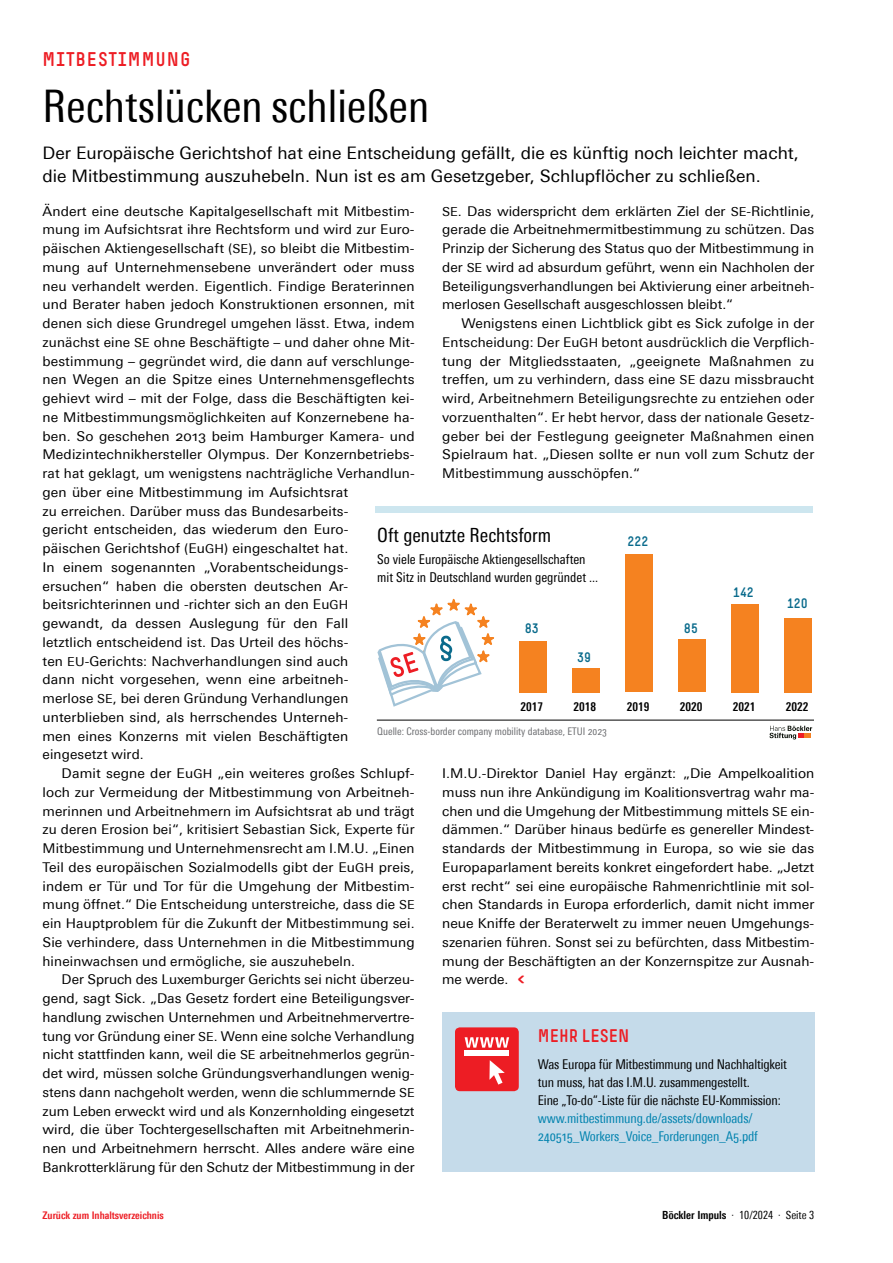
<style>
.page{position:relative;width:893px;height:1263px;background:#fff}
.page>*{position:absolute;margin:0;border:0;box-sizing:border-box;transform-origin:0 0}
.t1{font:condensed 45px "Univers Next Pro";color:#000}
.t2{font:condensed 19.5px "Univers Next Pro";color:#000}
.t3{font:19.5px "Simple HBS";letter-spacing:.05em;color:#ed1d24}
.t4{font:18px "Simple HBS";color:#ed1d24}
.t5{font:17.25px/22.5px "Univers Next Pro";color:#000}
.t6{font:13.5px/18.8px "Univers Next Pro";letter-spacing:.01em;color:#000;text-align:justify}
.t7{font:condensed 13.5px/18px "Univers Next Pro";letter-spacing:-.01em;color:#000}
.t8{font:condensed 13.5px/18px "Univers Next Pro";letter-spacing:-.01em;color:#0082ae}
.t9{font:13.5px "Simple HBS";color:#0a6b8c}
.t10{font:700 condensed 12px "Univers Next Pro";color:#000}
.t11{font:condensed 11.25px "Univers Next Pro";color:#000}
.t12{font:condensed 10.5px "Univers Next Pro";color:#6d6e71}
.t13{font:700 condensed 10.5px "Univers Next Pro";color:#ed1d24}
.s1{font-size:12.45px}
.s2{font-family:"Simple HBS";font-size:18px;color:#ed1d24}
.s3{font-weight:700}
</style>
<div class="page">
<div style="left:442px;top:1012px;width:373px;height:160px;background:#c5dbea"></div>
<div style="left:455px;top:1027px;width:64px;height:64px;background:#ed1d24;border-radius:5px"></div>
<svg style="left:465px;top:1037px;width:44px;height:10px"></svg>
<div style="left:465px;top:1050px;width:44px;height:5px;background:#fff"></div>
<svg style="left:489px;top:1060px;width:16px;height:24px"></svg>
<div style="left:784px;top:618px;width:27px;height:74px;background:#f58220"></div>
<div style="left:731px;top:604px;width:27px;height:88px;background:#f58220"></div>
<div style="left:678px;top:639px;width:27px;height:53px;background:#f58220"></div>
<div style="left:625px;top:554px;width:28px;height:138px;background:#f58220"></div>
<div style="left:572px;top:668px;width:28px;height:24px;background:#f58220"></div>
<div style="left:519px;top:641px;width:28px;height:51px;background:#f58220"></div>
<svg style="left:377px;top:598px;width:118px;height:109px"></svg>
<div style="left:375px;top:506px;width:438px;height:6px;background:#cde6ef"></div>
<svg style="left:769px;top:726px;width:43px;height:13px"></svg>
<hr style="left:377px;top:720px;width:436px;height:1px;background:#000">
<h2 class="t3" style="left:43px;top:48px;width:149px">MITBESTIMMUNG</h2>
<h1 class="t1" style="left:43px;top:80px;width:388px">Rechtslücken schließen</h1>
<p class="t5" style="left:43px;top:142px;width:758px">Der Europäische Gerichtshof hat eine Entscheidung gefällt, die es künftig noch leichter macht, die Mitbestimmung auszuhebeln. Nun ist es am Gesetzgeber, Schlupflöcher zu schließen.</p>
<p class="t6" style="left:442px;top:201px;width:374px"><span class="s1">SE</span>. Das widerspricht dem erklärten Ziel der <span class="s1">SE</span>-Richtlinie, gerade die Arbeitnehmermitbestimmung zu schützen. Das Prinzip der Sicherung des Status quo der Mitbestimmung in der <span class="s1">SE</span> wird ad absurdum geführt, wenn ein Nachholen der Beteiligungsverhandlungen bei Aktivierung einer arbeitneh&shy;merlosen Gesellschaft ausgeschlossen bleibt.“</p>
<p class="t6" style="left:442px;top:314px;width:374px;text-indent:19px">Wenigstens einen Lichtblick gibt es Sick zufolge in der Entscheidung: Der Eu<span class="s1">GH</span> betont ausdrücklich die Verpflich&shy;tung der Mitgliedsstaaten, „geeignete Maßnahmen zu treffen, um zu verhindern, dass eine <span class="s1">SE</span> dazu missbraucht wird, Arbeitnehmern Beteiligungsrechte zu entziehen oder vorzuenthalten“. Er hebt hervor, dass der nationale Gesetz&shy;geber bei der Festlegung geeigneter Maßnahmen einen Spielraum hat. „Diesen sollte er nun voll zum Schutz der Mitbestimmung ausschöpfen.“</p>
<p class="t6" style="left:43px;top:201px;width:374px;text-align:left">Ändert eine deutsche Kapitalgesellschaft mit Mitbestim&shy;mung im Aufsichtsrat ihre Rechtsform und wird zur Euro&shy;päischen Aktiengesellschaft (<span class="s1">SE</span>), so bleibt die Mitbestim&shy;mung auf Unternehmensebene unverändert oder muss neu verhandelt werden. Eigentlich. Findige Beraterinnen und Berater haben jedoch Konstruktionen ersonnen, mit denen sich diese Grundregel umgehen lässt. Etwa, indem zunächst eine <span class="s1">SE</span> ohne Beschäftigte – und daher ohne Mit&shy;bestimmung – gegründet wird, die dann auf verschlunge&shy;nen Wegen an die Spitze eines Unternehmensgeflechts gehievt wird – mit der Folge, dass die Beschäftigten kei&shy;ne Mitbestimmungsmöglichkeiten auf Konzernebene ha&shy;ben. So geschehen 2013 beim Hamburger Kamera- und Medizintechnikhersteller Olympus. Der Konzernbetriebs&shy;rat hat geklagt, um wenigstens nachträgliche Verhandlun&shy;gen über eine Mitbestimmung im Aufsichtsrat<br>zu erreichen. Darüber muss das Bundesarbeits-<br>gericht entscheiden, das wiederum den Euro-<br>päischen Gerichtshof (Eu<span class="s1">GH</span>) eingeschaltet hat.<br>In einem sogenannten „Vorabentscheidungs&shy;ersuchen“ haben die obersten deutschen Ar&shy;beitsrichterinnen und -richter sich an den Eu<span class="s1">GH<br></span>gewandt, da dessen Auslegung für den Fall<br>letztlich entscheidend ist. Das Urteil des höchs-<br>ten <span class="s1">EU</span>-Gerichts: Nachverhandlungen sind auch<br>dann nicht vorgesehen, wenn eine arbeitneh-<br>merlose <span class="s1">SE</span>, bei deren Gründung Verhandlungen unterblieben sind, als herrschendes Unterneh-<br>men eines Konzerns mit vielen Beschäftigten eingesetzt wird.</p>
<p class="t6" style="left:43px;top:764px;width:374px;text-indent:19px">Damit segne der Eu<span class="s1">GH</span> „ein weiteres großes Schlupf&shy;loch zur Vermeidung der Mitbestimmung von Arbeitneh&shy;merinnen und Arbeitnehmern im Aufsichtsrat ab und trägt zu deren Erosion bei“, kritisiert Sebastian Sick, Experte für Mitbestimmung und Unternehmensrecht am I.M.U. „Einen Teil des europäischen Sozialmodells gibt der Eu<span class="s1">GH</span> preis, indem er Tür und Tor für die Umgehung der Mitbestim&shy;mung öffnet.“ Die Entscheidung unterstreiche, dass die <span class="s1">SE </span>ein Hauptproblem für die Zukunft der Mitbestimmung sei.<br>Sie verhindere, dass Unternehmen in die Mitbestimmung hineinwachsen und ermögliche, sie auszuhebeln.</p>
<p class="t6" style="left:43px;top:970px;width:374px;text-indent:19px">Der Spruch des Luxemburger Gerichts sei nicht überzeu&shy;gend, sagt Sick. „Das Gesetz fordert eine Beteiligungsver&shy;handlung zwischen Unternehmen und Arbeitnehmervertre&shy;tung vor Gründung einer <span class="s1">SE</span>. Wenn eine solche Verhandlung nicht stattfinden kann, weil die <span class="s1">SE</span> arbeitnehmerlos gegrün&shy;det wird, müssen solche Gründungsverhandlungen wenig&shy;stens dann nachgeholt werden, wenn die schlummernde <span class="s1">SE </span>zum Leben erweckt wird und als Konzernholding eingesetzt wird, die über Tochtergesellschaften mit Arbeitnehmerin&shy;nen und Arbeitnehmern herrscht. Alles andere wäre eine Bankrotterklärung für den Schutz der Mitbestimmung in der</p>
<h2 class="t2" style="left:377px;top:524px;width:176px">Oft genutzte Rechtsform</h2>
<p class="t7" style="left:377px;top:551px;width:223px">So viele Europäische Aktiengesellschaften mit Sitz in Deutschland wurden gegründet ...</p>
<p class="t9" style="left:628px;top:533px;width:22px">222</p>
<p class="t9" style="left:733px;top:585px;width:22px">142</p>
<p class="t9" style="left:787px;top:595px;width:22px">120</p>
<p class="t9" style="left:525px;top:620px;width:16px">83</p>
<p class="t9" style="left:684px;top:620px;width:15px">85</p>
<p class="t9" style="left:577px;top:650px;width:15px">39</p>
<p class="t10" style="left:521px;top:699px;width:24px">2017</p>
<p class="t10" style="left:574px;top:699px;width:24px">2018</p>
<p class="t10" style="left:627px;top:699px;width:24px">2019</p>
<p class="t10" style="left:680px;top:699px;width:24px">2020</p>
<p class="t10" style="left:733px;top:699px;width:24px">2021</p>
<p class="t10" style="left:786px;top:699px;width:24px">2022</p>
<p class="t12" style="left:377px;top:725px;width:231px">Quelle: Cross-border company mobility database, ETUI 2023</p>
<p class="t6" style="left:442px;top:764px;width:374px">I.M.U.-Direktor Daniel Hay ergänzt: „Die Ampelkoalition muss nun ihre Ankündigung im Koalitionsvertrag wahr ma&shy;chen und die Umgehung der Mitbestimmung mittels <span class="s1">SE</span> ein&shy;dämmen.“ Darüber hinaus bedürfe es genereller Mindest&shy;standards der Mitbestimmung in Europa, so wie sie das Europaparlament bereits konkret eingefordert habe. „Jetzt erst recht“ sei eine europäische Rahmenrichtlinie mit sol&shy;chen Standards in Europa erforderlich, damit nicht immer neue Kniffe der Beraterwelt zu immer neuen Umgehungs&shy;szenarien führen. Sonst sei zu befürchten, dass Mitbestim&shy;mung der Beschäftigten an der Konzernspitze zur Ausnah&shy;me werde. <span class="s2">&lt;</span></p>
<h3 class="t4" style="left:538px;top:1025px;width:93px">MEHR LESEN</h3>
<p class="t7" style="left:538px;top:1055px;width:251px">Was Europa für Mitbestimmung und Nachhaltigkeit tun muss, hat das I.M.U. zusammengestellt.<br>Eine „To-do“-Liste für die nächste EU-Kommission:</p>
<p class="t8" style="left:538px;top:1109px;width:222px">www.mitbestimmung.de/assets/downloads/<br>240515_Workers_Voice_Forderungen_A5.pdf</p>
<p class="t13" style="left:43px;top:1209px;width:123px">Zurück zum Inhaltsverzeichnis</p>
<p class="t11" style="left:662px;top:1208px;width:153px"><span class="s3">Böckler Impuls</span> · 10/2024 · Seite 3</p>
</div>
